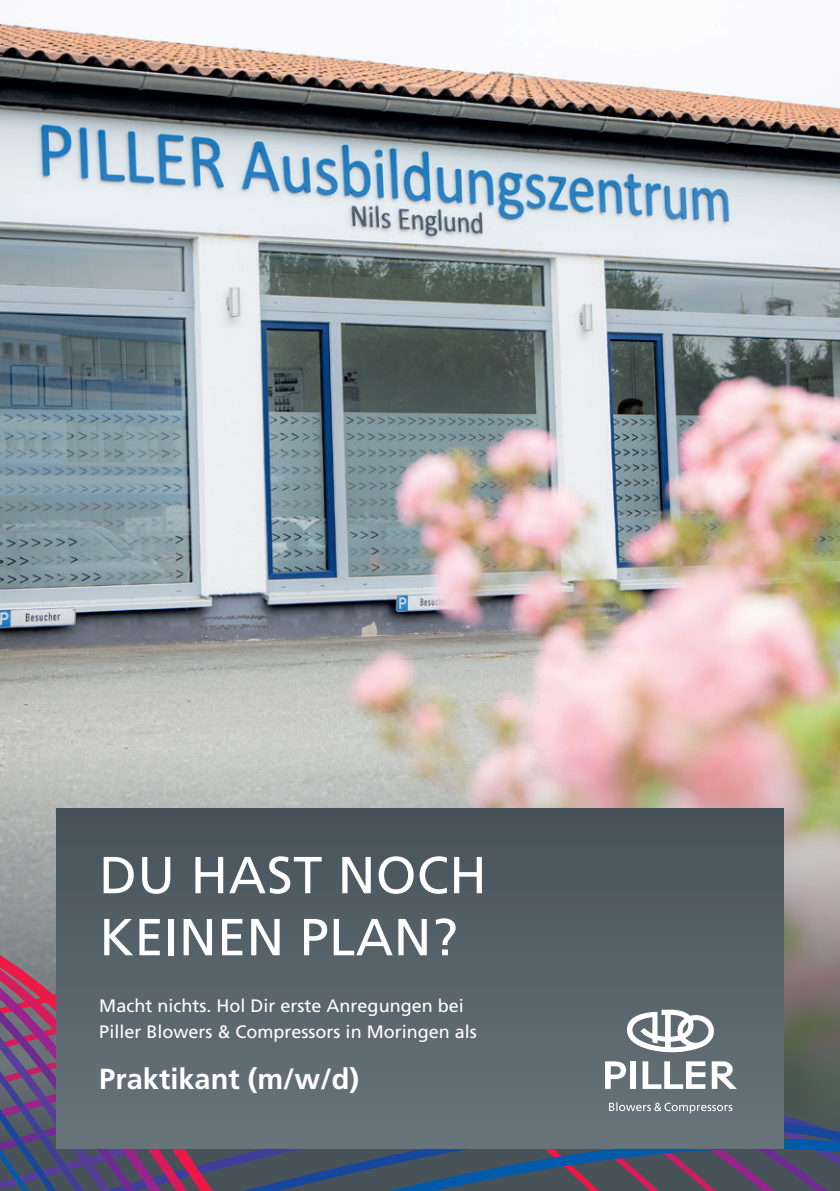
<style>
.page{position:relative;width:840px;height:1191px;background:#fff}
.page>*{position:absolute;margin:0;border:0;box-sizing:border-box;transform-origin:0 0}
.VORN_Headline{font:52px/62px "Frutiger LT Std";letter-spacing:.01em;color:#fff}
.VORN_Berufsbezeichnu{font:700 29px "Frutiger LT Std";color:#fff}
.Copy_55_reg_weiss_9p{font:18px/25.6px "Frutiger LT Std";color:#fff}
</style>
<div class="page">
<img style="left:0;top:20px;width:839px;height:779px">
<svg style="left:0;top:799px;width:839px;height:392px;background:#73747e"></svg>
<svg style="left:0;top:990px;width:227px;height:201px;background:#674774"></svg>
<div style="left:57px;top:808px;width:725px;height:340px;background:linear-gradient(to bottom,#47535a,#68757b)"></div>
<svg style="left:626px;top:1009px;width:88px;height:43px"></svg>
<div style="left:630px;top:1061px;width:5px;height:28px;background:#fff"></div>
<svg style="left:604px;top:1061px;width:22px;height:28px"></svg>
<svg style="left:711px;top:1061px;width:25px;height:28px"></svg>
<svg style="left:642px;top:1061px;width:63px;height:28px"></svg>
<svg style="left:608px;top:1102px;width:124px;height:11px"></svg>
<p class="VORN_Headline" style="left:99px;top:844px;width:389px">DU HAST NOCH<br>KEINEN PLAN?</p>
<p class="Copy_55_reg_weiss_9p" style="left:99px;top:993px;width:379px">Macht nichts. Hol Dir erste Anregungen bei<br>Piller Blowers &amp; Compressors in Moringen als</p>
<p class="VORN_Berufsbezeichnu" style="left:99px;top:1061px;width:261px">Praktikant (m/w/d)</p>
</div>
